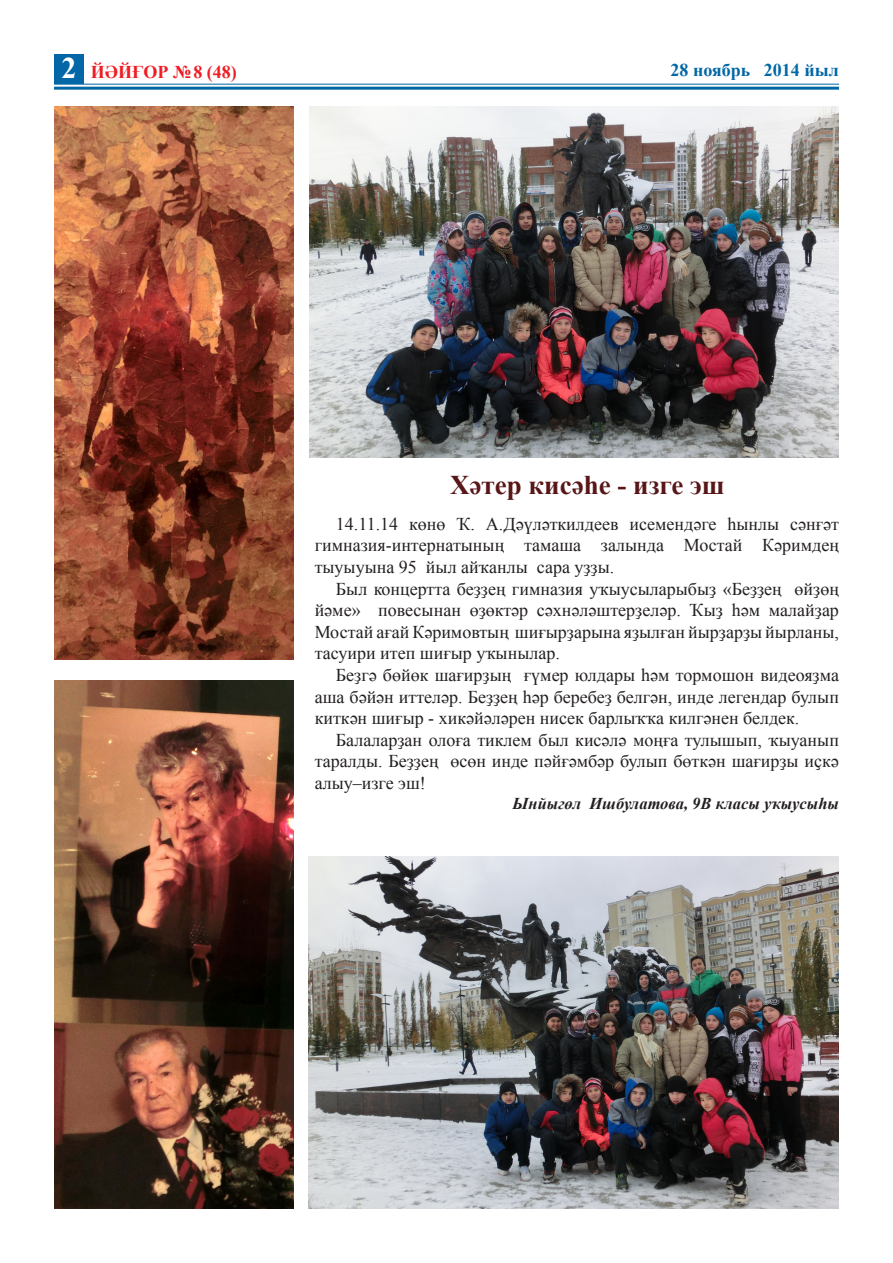
<style>
.page{position:relative;width:893px;height:1263px;background:#fff}
.page>*{position:absolute;margin:0;border:0;box-sizing:border-box;transform-origin:0 0}
.t1{font:700 30px "Times New Roman";color:#fff}
.t2{font:700 27px "Times New Roman";color:#581618}
.t3{font:18px/21.6px "Times New Roman";color:#231f20;text-align:justify}
.t4{font:700 18px "Times New Roman";color:#0167a6}
.t5{font:700 18px "Times New Roman";color:#ee1d23}
.t6{font:italic 700 16.5px "Times New Roman";color:#231f20}
</style>
<div class="page">
<hr style="left:54px;top:84px;width:785px;height:1px;background:#0167a6">
<hr style="left:54px;top:87px;width:785px;height:3px;background:#0167a6">
<div style="left:54px;top:54px;width:30px;height:30px;background:#0167a6"></div>
<img style="left:310px;top:106px;width:529px;height:352px">
<img style="left:309px;top:857px;width:530px;height:352px">
<img style="left:54px;top:106px;width:239px;height:554px">
<img style="left:54px;top:680px;width:239px;height:529px">
<p class="t1" style="left:62px;top:48px;width:16px">2</p>
<p class="t5" style="left:91px;top:59px;width:144px">ЙӘЙҒОР №8 (48)</p>
<p class="t4" style="left:671px;top:57px;width:170px">28 ноябрь 2014 йыл</p>
<p class="t2" style="left:450px;top:466px;width:276px">Хәтер кисәһе - изге эш</p>
<p class="t3" style="left:315px;top:513px;width:526px;text-indent:21px">14.11.14 көнө Ҡ. А.Дәүләткилдеев исемендәге һынлы сәнғәт гимназия-интернатының тамаша залында Мостай Кәримдең тыуыуына 95 йыл айҡанлы сара уҙҙы.</p>
<p class="t3" style="left:315px;top:577px;width:526px;text-indent:21px">Был концертта беҙҙең гимназия уҡыусыларыбыҙ «Беҙҙең өйҙөң йәме» повесынан өҙөктәр сәхнәләштерҙеләр. Ҡыҙ һәм малайҙар Мостай ағай Кәримовтың шиғырҙарына яҙылған йырҙарҙы йырланы, тасуири итеп шиғыр уҡынылар.</p>
<p class="t3" style="left:315px;top:664px;width:526px;text-indent:21px">Беҙгә бөйөк шағирҙың ғүмер юлдары һәм тормошон видеояҙма аша бәйән иттеләр. Беҙҙең һәр беребеҙ белгән, инде легендар булып киткән шиғыр - хикәйәләрен нисек барлыҡҡа килгәнен белдек.</p>
<p class="t3" style="left:315px;top:729px;width:526px;text-indent:21px">Балаларҙан олоға тиклем был кисәлә моңға тулышып, ҡыуанып таралды. Беҙҙең өсөн инде пәйғәмбәр булып бөткән шағирҙы иҫкә алыу–изге эш!</p>
<p class="t6" style="left:513px;top:792px;width:328px">Ынйыгөл Ишбулатова, 9В класы уҡыусыһы</p>
</div>
